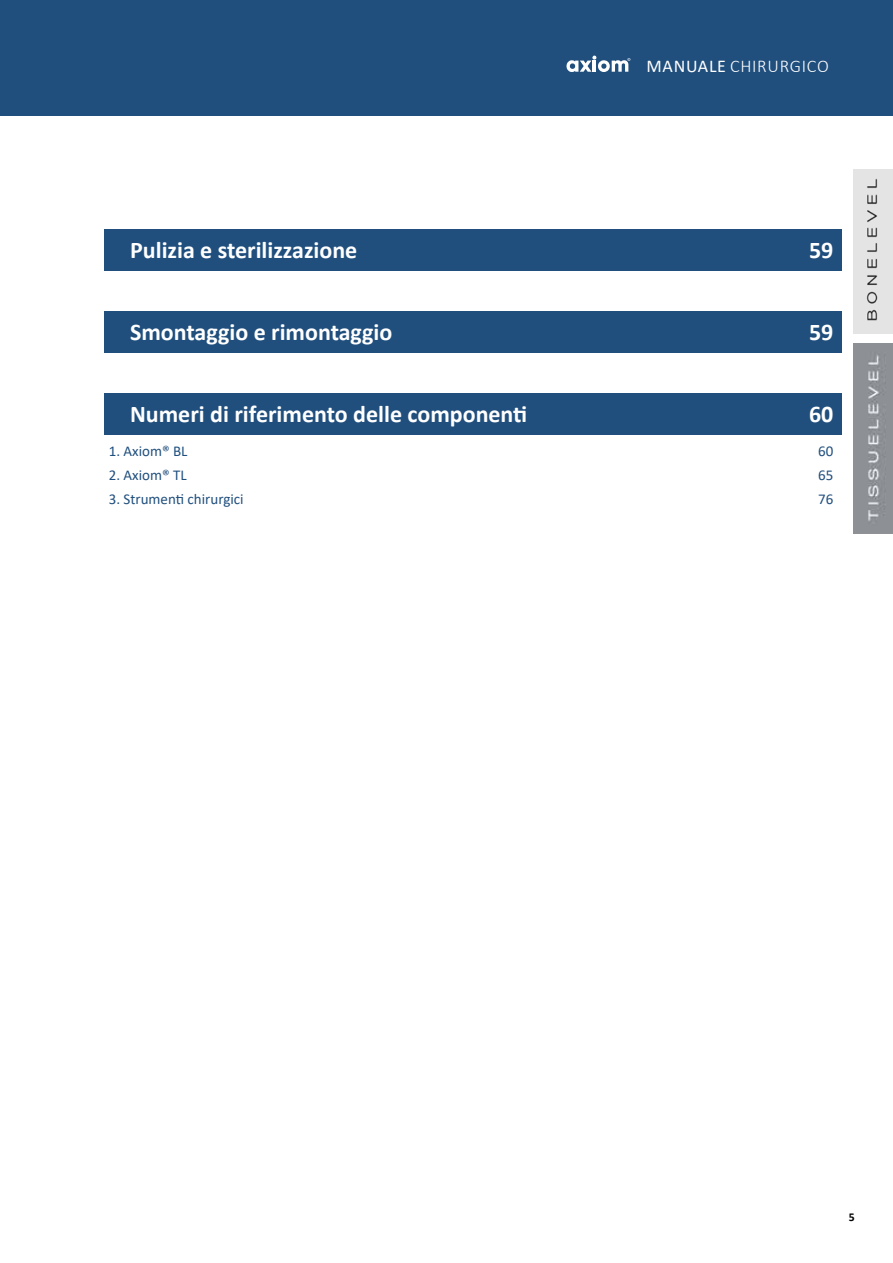
<style>
.page{position:relative;width:893px;height:1263px;background:#fff}
.page>*{position:absolute;margin:0;border:0;box-sizing:border-box;transform-origin:0 0}
.t1{font:700 24px "Calibri";color:#fff}
.t2{font:300 18px "Calibri";letter-spacing:.04em;color:#fff}
.t3{font:15px "Calibri";color:#204f7e}
.t4{font:700 12px "Calibri";color:#000}
.s1{font-weight:400}
</style>
<div class="page">
<div style="left:105px;top:229px;width:737px;height:41px;background:#204f7e"></div>
<div style="left:105px;top:311px;width:737px;height:41px;background:#204f7e"></div>
<div style="left:105px;top:393px;width:737px;height:41px;background:#204f7e"></div>
<div style="left:0;top:0;width:893px;height:116px;background:#204f7e"></div>
<svg style="left:566px;top:56px;width:64px;height:16px"></svg>
<img style="left:853px;top:169px;width:40px;height:165px">
<img style="left:853px;top:343px;width:40px;height:190px">
<p class="t2" style="left:646px;top:55px;width:184px"><span class="s1">MANUALE</span> CHIRURGICO</p>
<p class="t1" style="left:130px;top:233px;width:229px">Pulizia e sterilizzazione</p>
<p class="t1" style="left:809px;top:233px;width:26px">59</p>
<p class="t1" style="left:130px;top:315px;width:264px">Smontaggio e rimontaggio</p>
<p class="t1" style="left:809px;top:315px;width:26px">59</p>
<p class="t1" style="left:130px;top:397px;width:399px">Numeri di riferimento delle componenti</p>
<p class="t1" style="left:809px;top:397px;width:26px">60</p>
<p class="t3" style="left:109px;top:440px;width:80px">1. Axiom® BL</p>
<p class="t3" style="left:818px;top:440px;width:17px">60</p>
<p class="t3" style="left:109px;top:464px;width:79px">2. Axiom® TL</p>
<p class="t3" style="left:818px;top:464px;width:17px">65</p>
<p class="t3" style="left:109px;top:488px;width:136px">3. Strumenti chirurgici</p>
<p class="t3" style="left:818px;top:488px;width:17px">76</p>
<p class="t4" style="left:849px;top:1208px;width:7px">5</p>
</div>
